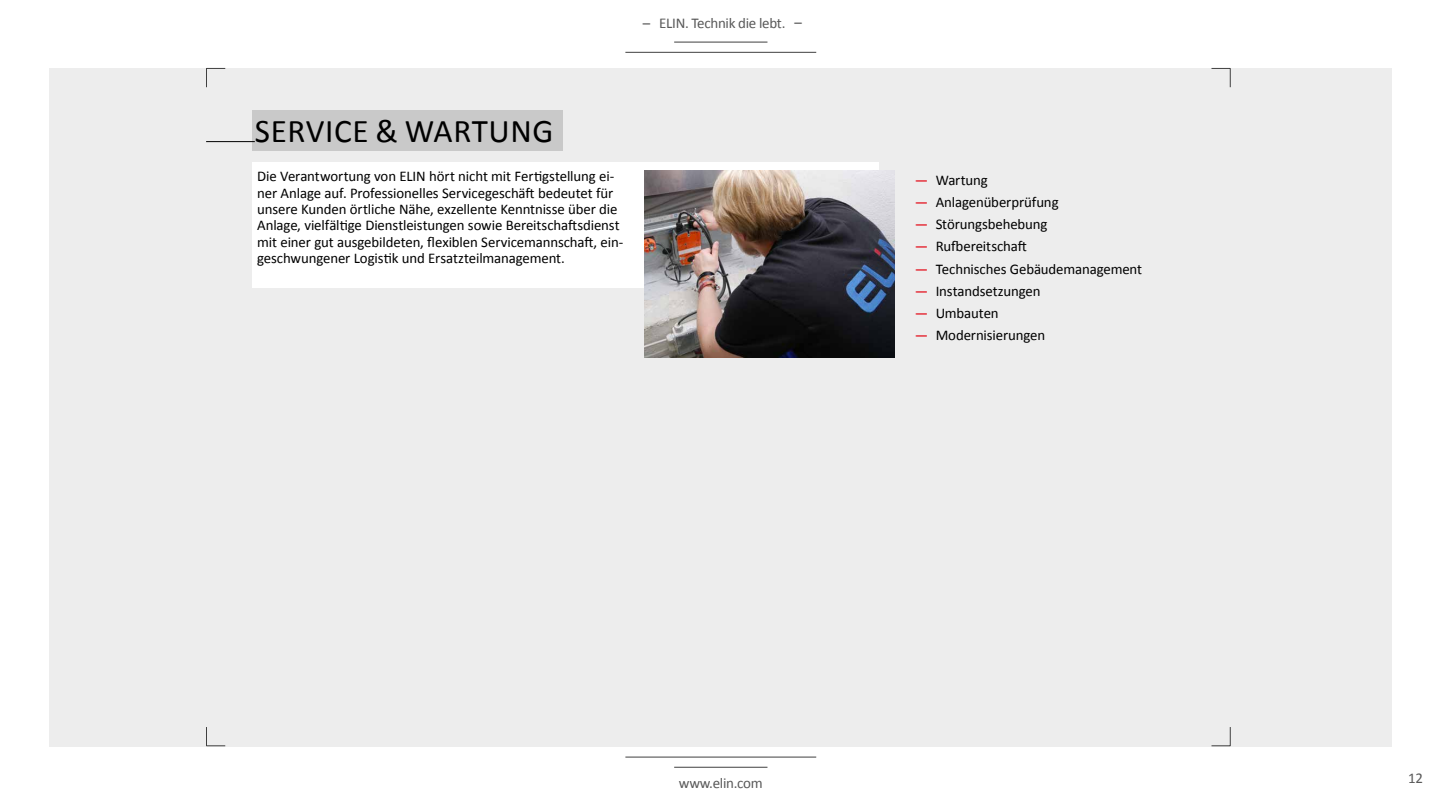
<style>
.page{position:relative;width:1440px;height:810px;background:#fff}
.page>*{position:absolute;margin:0;border:0;box-sizing:border-box;transform-origin:0 0}
.t1{font:33.15px "Calibri";letter-spacing:.02em;color:#000}
.t2{font:14.92px "Calibri";letter-spacing:-.02em;color:#595959}
.t3{font:14.85px/16.3px "Calibri";letter-spacing:-.01em;color:#000}
.s1{color:#e30613}
</style>
<div class="page">
<hr style="left:625px;top:52px;width:191px;height:1px;background:#404040">
<hr style="left:625px;top:757px;width:191px;height:1px;background:#404040">
<hr style="left:674px;top:42px;width:93px;height:1px;background:#404040">
<hr style="left:674px;top:767px;width:93px;height:1px;background:#404040">
<div style="left:50px;top:68px;width:1342px;height:678px;background:#ededed"></div>
<svg style="left:206px;top:68px;width:20px;height:20px"></svg>
<svg style="left:206px;top:727px;width:20px;height:20px"></svg>
<svg style="left:1211px;top:727px;width:20px;height:20px"></svg>
<svg style="left:1211px;top:68px;width:20px;height:20px"></svg>
<div style="left:252px;top:110px;width:310px;height:41px;background:#c9c9c9"></div>
<hr style="left:206px;top:141px;width:49px;height:1px;background:#000">
<div style="left:252px;top:163px;width:627px;height:125px;background:#fff"></div>
<img style="left:645px;top:171px;width:250px;height:187px">
<p class="t2" style="left:643px;top:13px;width:161px">– ELIN. Technik die lebt. –</p>
<h1 class="t1" style="left:255px;top:108px;width:300px">SERVICE &amp; WARTUNG</h1>
<p class="t3" style="left:257px;top:168px;width:368px">Die Verantwortung von ELIN hört nicht mit Fertigstellung ei&shy;ner Anlage auf. Professionelles Servicegeschäft bedeutet für unsere Kunden örtliche Nähe, exzellente Kenntnisse über die Anlage, vielfältige Dienstleistungen sowie Bereitschaftsdienst mit einer gut ausgebildeten, flexiblen Servicemannschaft, ein&shy;geschwungener Logistik und Ersatzteilmanagement.</p>
<p class="t3" style="left:915px;top:171px;width:75px"><span class="s1">—</span> Wartung</p>
<p class="t3" style="left:915px;top:194px;width:145px"><span class="s1">—</span> Anlagenüberprüfung</p>
<p class="t3" style="left:915px;top:216px;width:134px"><span class="s1">—</span> Störungsbehebung</p>
<p class="t3" style="left:915px;top:238px;width:114px"><span class="s1">—</span> Rufbereitschaft</p>
<p class="t3" style="left:915px;top:260px;width:229px"><span class="s1">—</span> Technisches Gebäudemanagement</p>
<p class="t3" style="left:915px;top:282px;width:127px"><span class="s1">—</span> Instandsetzungen</p>
<p class="t3" style="left:915px;top:305px;width:86px"><span class="s1">—</span> Umbauten</p>
<p class="t3" style="left:915px;top:327px;width:132px"><span class="s1">—</span> Modernisierungen</p>
<p class="t2" style="left:679px;top:772px;width:85px">www.elin.com</p>
<p class="t2" style="left:1408px;top:768px;width:16px">12</p>
</div>
